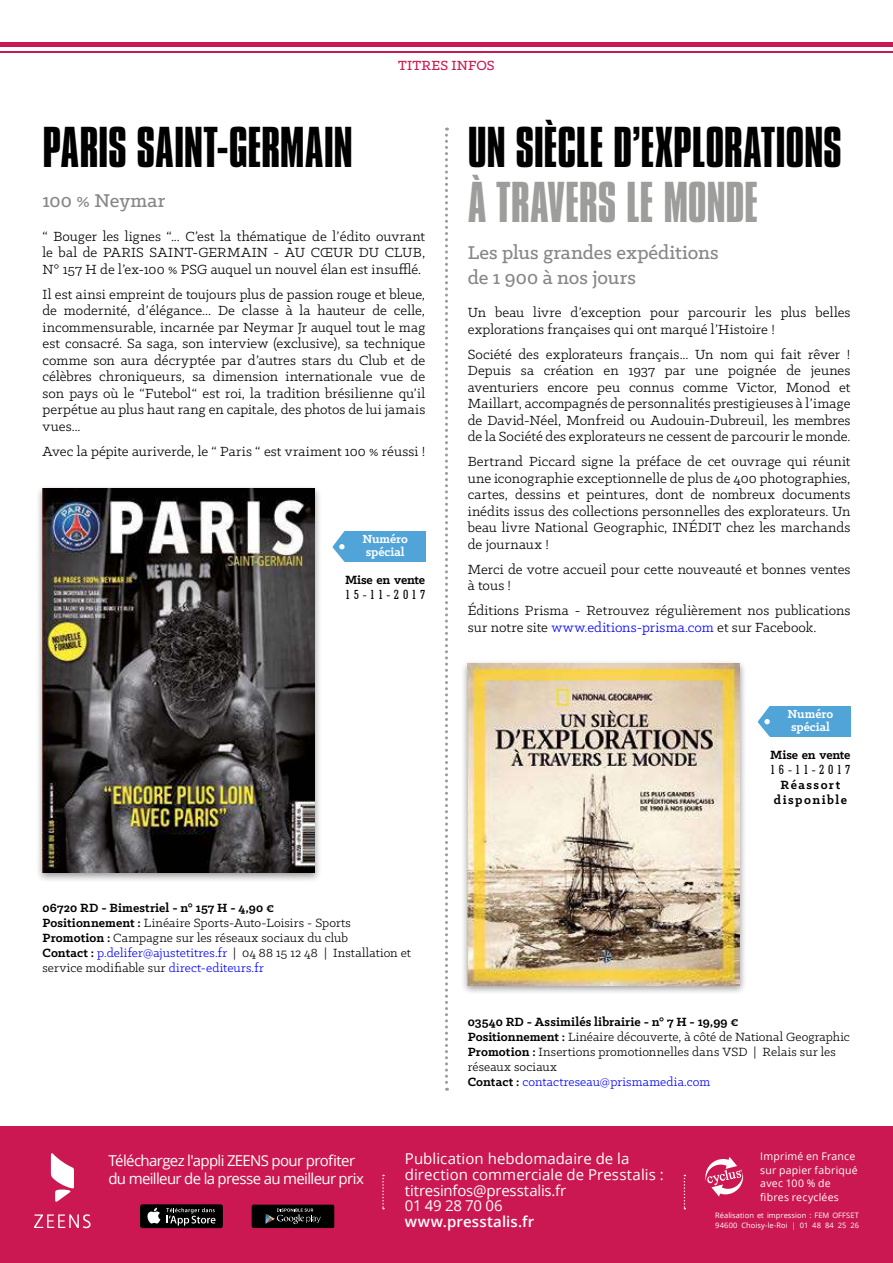
<style>
.page{position:relative;width:893px;height:1263px;background:#fff}
.page>*{position:absolute;margin:0;border:0;box-sizing:border-box;transform-origin:0 0}
.t1{font:49.5px "Compacta BT";letter-spacing:-.01em;color:#000}
.t2{font:49.5px "Compacta BT";letter-spacing:-.01em;color:#9d9d9c}
.t3{font:500 21px/25.2px "Klinic Slab";color:#878787}
.t4{font:15px/16.5px "Klinic Slab";letter-spacing:.005em;color:#000;text-align:justify}
.t5{font:15px/15.8px "Open Sans";letter-spacing:.005em;color:#fff}
.t6{font:15px/18px "Open Sans";letter-spacing:-.04em;color:#fff}
.t7{font:600 15px "Open Sans";letter-spacing:.01em;color:#fff}
.t8{font:500 15px "Klinic Slab";letter-spacing:.015em;color:#cc1852}
.t9{font:13.5px/15px "Klinic Slab";letter-spacing:.01em;color:#000}
.t10{font:700 13.5px "Klinic Slab";letter-spacing:-.015em;color:#000}
.t11{font:500 condensed 13.5px "Geometric Slab 703 BT";letter-spacing:.245em;color:#000}
.t12{font:700 13.5px/15px "Klinic Slab";letter-spacing:.11em;color:#000;text-align:center}
.t13{font:700 13.2px/12.8px "Klinic Slab";color:#fff}
.t14{font:10.5px/13.5px "Open Sans";letter-spacing:.02em;color:#fff}
.t15{font:7.5px/10.5px "Open Sans";letter-spacing:.005em;color:#fff}
.s1{font-weight:700}
.s2{color:#00f}
</style>
<div class="page">
<svg style="left:445px;top:128px;width:3px;height:963px"></svg>
<hr style="left:0;top:43px;width:893px;height:4px;background:#cc1852">
<hr style="left:0;top:51px;width:893px;height:1px;background:#cc1852">
<div style="left:0;top:1126px;width:893px;height:137px;background:#cc1852"></div>
<svg style="left:51px;top:1153px;width:23px;height:49px"></svg>
<svg style="left:34px;top:1214px;width:57px;height:14px"></svg>
<div style="left:140px;top:1204px;width:83px;height:24px;background:#010101;border-radius:2px"></div>
<svg style="left:147px;top:1208px;width:13px;height:15px"></svg>
<svg style="left:166px;top:1208px;width:50px;height:17px"></svg>
<svg style="left:382px;top:1175px;width:2px;height:34px"></svg>
<svg style="left:705px;top:1157px;width:38px;height:39px"></svg>
<svg style="left:684px;top:1175px;width:1px;height:34px"></svg>
<div style="left:252px;top:1204px;width:83px;height:24px;background:#010101;border-radius:2px"></div>
<svg style="left:265px;top:1208px;width:56px;height:16px"></svg>
<div style="left:36px;top:485px;width:286px;height:397px;background:#000;opacity:.4"></div>
<img style="left:43px;top:488px;width:272px;height:384px">
<div style="left:345px;top:531px;width:80px;height:31px;background:#50a4d7"></div>
<svg style="left:333px;top:531px;width:12px;height:31px"></svg>
<div style="left:461px;top:660px;width:286px;height:336px;background:#000;opacity:.4"></div>
<img style="left:468px;top:663px;width:272px;height:322px">
<div style="left:770px;top:706px;width:80px;height:31px;background:#50a4d7"></div>
<svg style="left:758px;top:706px;width:12px;height:31px"></svg>
<p class="t8" style="left:398px;top:56px;width:98px">TITRES INFOS</p>
<h1 class="t1" style="left:43px;top:119px;width:312px">PARIS SAINT-GERMAIN</h1>
<h2 class="t3" style="left:43px;top:187px;width:124px">100 % Neymar</h2>
<p class="t4" style="left:43px;top:228px;width:384px">“ Bouger les lignes “... C’est la thématique de l’édito ouvrant le bal de PARIS SAINT-GERMAIN - AU CŒUR DU CLUB, N° 157 H de l’ex-100 % PSG auquel un nouvel élan est insufflé.</p>
<p class="t4" style="left:43px;top:286px;width:384px">Il est ainsi empreint de toujours plus de passion rouge et bleue, de modernité, d’élégance... De classe à la hauteur de celle, incommensurable, incarnée par Neymar Jr auquel tout le mag est consacré. Sa saga, son interview (exclusive), sa technique comme son aura décryptée par d’autres stars du Club et de célèbres chroniqueurs, sa dimension internationale vue de son pays où le “Futebol“ est roi, la tradition brésilienne qu’il perpétue au plus haut rang en capitale, des photos de lui jamais vues...</p>
<p class="t4" style="left:43px;top:443px;width:384px">Avec la pépite auriverde, le “ Paris “ est vraiment 100 % réussi !</p>
<p class="t13" style="left:362px;top:533px;width:47px">Numéro spécial</p>
<p class="t10" style="left:345px;top:571px;width:82px">Mise en vente</p>
<p class="t11" style="left:345px;top:586px;width:82px">15-11-2017</p>
<p class="t9" style="left:43px;top:900px;width:370px"><span class="s1">06720 RD - Bimestriel - n° 157 H - 4,90 €<br>Positionnement :</span> Linéaire Sports-Auto-Loisirs - Sports <span class="s1">Promotion :</span> Campagne sur les réseaux sociaux du club<br><span class="s1">Contact :</span> <span class="s2">p.delifer@ajustetitres.fr</span> | 04 88 15 12 48 | Installation et service modifiable sur <span class="s2">direct-editeurs.fr</span></p>
<h1 class="t1" style="left:468px;top:119px;width:376px">UN SIÈCLE D’EXPLORATIONS</h1>
<h1 class="t2" style="left:468px;top:173px;width:292px">À TRAVERS LE MONDE</h1>
<h2 class="t3" style="left:468px;top:239px;width:252px">Les plus grandes expéditions de 1 900 à nos jours</h2>
<p class="t4" style="left:468px;top:304px;width:384px">Un beau livre d’exception pour parcourir les plus belles explorations françaises qui ont marqué l’Histoire !</p>
<p class="t4" style="left:468px;top:346px;width:384px">Société des explorateurs français... Un nom qui fait rêver !<br>Depuis sa création en 1937 par une poignée de jeunes aventuriers encore peu connus comme Victor, Monod et Maillart, accompagnés de personnalités prestigieuses à l’image de David-Néel, Monfreid ou Audouin-Dubreuil, les membres de la Société des explorateurs ne cessent de parcourir le monde.</p>
<p class="t4" style="left:468px;top:453px;width:384px">Bertrand Piccard signe la préface de cet ouvrage qui réunit une iconographie exceptionnelle de plus de 400 photographies, cartes, dessins et peintures, dont de nombreux documents inédits issus des collections personnelles des explorateurs. Un beau livre National Geographic, INÉDIT chez les marchands de journaux !</p>
<p class="t4" style="left:468px;top:561px;width:384px">Merci de votre accueil pour cette nouveauté et bonnes ventes à tous !</p>
<p class="t4" style="left:468px;top:602px;width:384px">Éditions Prisma - Retrouvez régulièrement nos publications sur notre site <span class="s2">www.editions-prisma.com</span> et sur Facebook.</p>
<p class="t13" style="left:788px;top:707px;width:47px">Numéro spécial</p>
<p class="t10" style="left:770px;top:746px;width:82px">Mise en vente</p>
<p class="t11" style="left:770px;top:761px;width:82px">16-11-2017</p>
<p class="t12" style="left:774px;top:777px;width:75px">Réassort disponible</p>
<p class="t9" style="left:468px;top:1014px;width:383px"><span class="s1">03540 RD - Assimilés librairie - n° 7 H - 19,99 €<br>Positionnement :</span> Linéaire découverte, à côté de National Geographic <span class="s1">Promotion :</span> Insertions promotionnelles dans VSD | Relais sur les réseaux sociaux<br><span class="s1">Contact :</span> <span class="s2">contactreseau@prismamedia.com</span></p>
<p class="t6" style="left:108px;top:1151px;width:257px">Téléchargez l'appli ZEENS pour profiter du meilleur de la presse au meilleur prix</p>
<p class="t5" style="left:405px;top:1150px;width:260px">Publication hebdomadaire de la direction commerciale de Presstalis : titresinfos@presstalis.fr<br>01 49 28 70 06</p>
<p class="t7" style="left:405px;top:1211px;width:131px">www.presstalis.fr</p>
<p class="t14" style="left:760px;top:1149px;width:99px">Imprimé en France sur papier fabriqué avec 100 % de fibres recyclées</p>
<p class="t15" style="left:715px;top:1209px;width:145px">Réalisation et impression : FEM OFFSET<br>94600 Choisy-le-Roi | 01 48 84 25 26</p>
</div>
